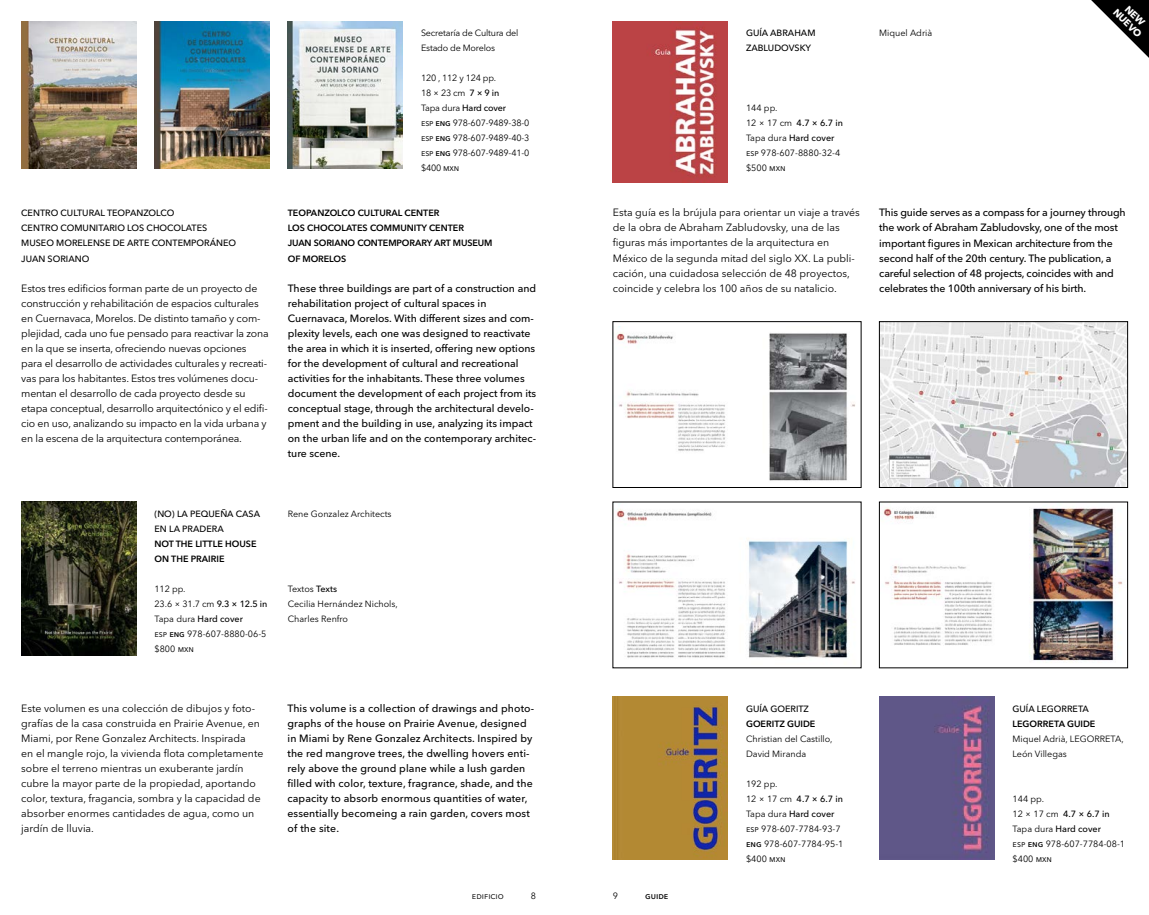
<style>
.page{position:relative;width:1149px;height:915px;background:#fff}
.page>*{position:absolute;margin:0;border:0;box-sizing:border-box;transform-origin:0 0}
.t1{font:500 10.5px/15px "Avenir Next W1 G";color:#000}
.t2{font:10.5px/15px "Avenir Next W1 G";color:#000}
.t3{font:700 9.75px "Avenir Next W1 G";color:#fff}
.t4{font:9px/15px "Avenir Next W1 G";color:#000}
.t5{font:500 9px/15px "Avenir Next W1 G";color:#000}
.t6{font:9px/15px "Avenir Next W1 G";letter-spacing:-.02em;color:#000}
.t7{font:600 9px/15px "Avenir Next W1 G";color:#000}
.s1{font-weight:500}
</style>
<div class="page">
<img style="left:21px;top:501px;width:115px;height:154px">
<img style="left:21px;top:21px;width:115px;height:147px">
<img style="left:154px;top:21px;width:115px;height:147px">
<img style="left:288px;top:21px;width:115px;height:147px">
<img style="left:612px;top:21px;width:115px;height:161px">
<img style="left:616px;top:326px;width:239px;height:155px">
<div style="left:612px;top:321px;width:248px;height:166px;border:1px solid #000"></div>
<img style="left:881px;top:323px;width:244px;height:162px">
<div style="left:879px;top:321px;width:248px;height:166px;border:1px solid #000"></div>
<img style="left:879px;top:696px;width:115px;height:163px">
<img style="left:612px;top:696px;width:115px;height:162px">
<img style="left:616px;top:503px;width:239px;height:155px">
<img style="left:883px;top:507px;width:239px;height:155px">
<svg style="left:1091px;top:0;width:57px;height:57px"></svg>
<p class="t5" style="left:21px;top:206px;width:216px">CENTRO CULTURAL TEOPANZOLCO<br>CENTRO COMUNITARIO LOS CHOCOLATES<br>MUSEO MORELENSE DE ARTE CONTEMPORÁNEO<br>JUAN SORIANO</p>
<p class="t2" style="left:21px;top:280px;width:249px">Estos tres edificios forman parte de un proyecto de construcción y rehabilitación de espacios culturales en Cuernavaca, Morelos. De distinto tamaño y com&shy;plejidad, cada uno fue pensado para reactivar la zona en la que se inserta, ofreciendo nuevas opciones para el desarrollo de actividades culturales y recreati&shy;vas para los habitantes. Estos tres volúmenes docu&shy;mentan el desarrollo de cada proyecto desde su etapa conceptual, desarrollo arquitectónico y el edifi&shy;cio en uso, analizando su impacto en la vida urbana y en la escena de la arquitectura contemporánea.</p>
<p class="t6" style="left:421px;top:26px;width:99px">Secretaría de Cultura del<br>Estado de Morelos</p>
<p class="t6" style="left:421px;top:71px;width:110px">120 , 112 y 124 pp.<br>18 × 23 cm <span class="s1">7 × 9 in<br></span>Tapa dura <span class="s1">Hard cover<br></span>esp <span class="s1">eng</span> 978-607-9489-38-0 esp <span class="s1">eng</span> 978-607-9489-40-3 esp <span class="s1">eng</span> 978-607-9489-41-0 $400 MXN</p>
<p class="t7" style="left:288px;top:206px;width:206px">TEOPANZOLCO CULTURAL CENTER<br>LOS CHOCOLATES COMMUNITY CENTER<br>JUAN SORIANO CONTEMPORARY ART MUSEUM<br>OF MORELOS</p>
<p class="t1" style="left:288px;top:280px;width:250px">These three buildings are part of a construction and rehabilitation project of cultural spaces in Cuernavaca, Morelos. With different sizes and com&shy;plexity levels, each one was designed to reactivate the area in which it is inserted, offering new options for the development of cultural and recreational activities for the inhabitants. These three volumes document the development of each project from its conceptual stage, through the architectural develo&shy;pment and the building in use, analyzing its impact on the urban life and on the contemporary architec&shy;ture scene.</p>
<p class="t5" style="left:154px;top:506px;width:107px">(NO) LA PEQUEÑA CASA<br>EN LA PRADERA</p>
<p class="t7" style="left:154px;top:536px;width:103px">NOT THE LITTLE HOUSE<br>ON THE PRAIRIE</p>
<p class="t4" style="left:154px;top:581px;width:114px">112 pp.<br>23.6 × 31.7 cm <span class="s1">9.3 × 12.5 in<br></span>Tapa dura <span class="s1">Hard cover<br></span>esp <span class="s1">eng</span> 978-607-8880-06-5 $800 MXN</p>
<p class="t4" style="left:288px;top:506px;width:105px">Rene Gonzalez Architects</p>
<p class="t4" style="left:288px;top:581px;width:112px">Textos <span class="s1">Texts<br></span>Cecilia Hernández Nichols,<br>Charles Renfro</p>
<p class="t2" style="left:21px;top:700px;width:243px">Este volumen es una colección de dibujos y foto&shy;grafías de la casa construida en Prairie Avenue, en Miami, por Rene Gonzalez Architects. Inspirada<br>en el mangle rojo, la vivienda flota completamente sobre el terreno mientras un exuberante jardín cubre la mayor parte de la propiedad, aportando color, textura, fragancia, sombra y la capacidad de absorber enormes cantidades de agua, como un jardín de lluvia.</p>
<p class="t1" style="left:287px;top:700px;width:248px">This volume is a collection of drawings and photo&shy;graphs of the house on Prairie Avenue, designed in Miami by Rene Gonzalez Architects. Inspired by the red mangrove trees, the dwelling hovers enti&shy;rely above the ground plane while a lush garden filled with color, texture, fragrance, shade, and the capacity to absorb enormous quantities of water, essentially becomeing a rain garden, covers most of the site.</p>
<p class="t5" style="left:745px;top:26px;width:71px">GUÍA ABRAHAM<br>ZABLUDOVSKY</p>
<p class="t4" style="left:745px;top:101px;width:98px">144 pp.<br>12 × 17 cm <span class="s1">4.7 × 6.7 in<br></span>Tapa dura <span class="s1">Hard cover </span>esp 978-607-8880-32-4 $500 MXN</p>
<p class="t4" style="left:879px;top:26px;width:55px">Miquel Adrià</p>
<p class="t3" style="left:1118px;top:6px;width:37px;rotate:45deg">NUEVO</p>
<p class="t2" style="left:612px;top:205px;width:248px">Esta guía es la brújula para orientar un viaje a través de la obra de Abraham Zabludovsky, una de las figuras más importantes de la arquitectura en México de la segunda mitad del siglo XX. La publi&shy;cación, una cuidadosa selección de 48 proyectos, coincide y celebra los 100 años de su natalicio.</p>
<p class="t1" style="left:879px;top:205px;width:248px">This guide serves as a compass for a journey through the work of Abraham Zabludovsky, one of the most important figures in Mexican architecture from the second half of the 20th century. The publication, a careful selection of 48 projects, coincides with and celebrates the 100th anniversary of his birth.</p>
<p class="t5" style="left:745px;top:701px;width:64px">GUÍA GOERITZ</p>
<p class="t7" style="left:745px;top:716px;width:71px">GOERITZ GUIDE</p>
<p class="t4" style="left:745px;top:731px;width:88px">Christian del Castillo,<br>David Miranda</p>
<p class="t4" style="left:745px;top:776px;width:99px">192 pp.<br>12 × 17 cm <span class="s1">4.7 × 6.7 in<br></span>Tapa dura <span class="s1">Hard cover </span>esp 978-607-7784-93-7 <span class="s1">eng</span> 978-607-7784-95-1 $400 MXN</p>
<p class="t5" style="left:1012px;top:701px;width:78px">GUÍA LEGORRETA</p>
<p class="t7" style="left:1012px;top:716px;width:84px">LEGORRETA GUIDE</p>
<p class="t4" style="left:1012px;top:731px;width:113px">Miquel Adrià, LEGORRETA,<br>León Villegas</p>
<p class="t4" style="left:1012px;top:791px;width:114px">144 pp.<br>12 × 17 cm <span class="s1">4.7 × 6.7 in<br></span>Tapa dura <span class="s1">Hard cover<br></span>esp <span class="s1">eng</span> 978-607-7784-08-1 $400 MXN</p>
<p class="t4" style="left:471px;top:888px;width:34px">edificio</p>
<p class="t4" style="left:531px;top:888px;width:7px">8</p>
<p class="t4" style="left:612px;top:888px;width:7px">9</p>
<p class="t5" style="left:645px;top:888px;width:25px">guide</p>
</div>
